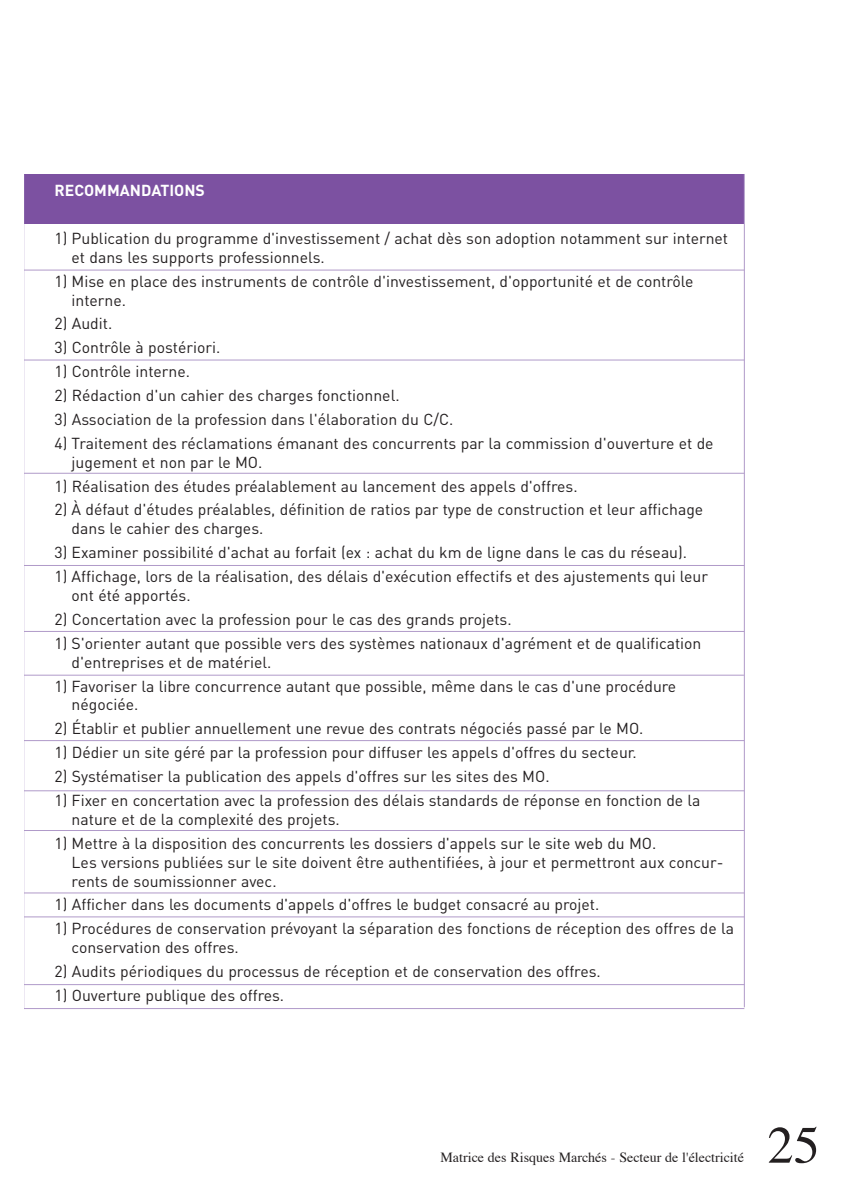
<style>
.page{position:relative;width:844px;height:1191px;background:#fff}
.page>*{position:absolute;margin:0;border:0;box-sizing:border-box;transform-origin:0 0}
.t1{font:52.5px "Times";color:#231f20}
.t2{font:15.75px/18.9px "DIN";color:#231f20}
.t3{font:700 15.75px "DIN";color:#fff}
.t4{font:14px "Times";color:#231f20}
</style>
<div class="page">
<div style="left:0;top:174px;width:743px;height:49px;background:#7c51a1"></div>
<hr style="left:0;top:270px;width:744px;height:1px;background:#b09ac9">
<hr style="left:0;top:359px;width:744px;height:1px;background:#b09ac9">
<hr style="left:0;top:473px;width:744px;height:1px;background:#b09ac9">
<hr style="left:0;top:565px;width:744px;height:1px;background:#b09ac9">
<hr style="left:0;top:631px;width:744px;height:1px;background:#b09ac9">
<hr style="left:0;top:674px;width:743px;height:1px;background:#b09ac9">
<hr style="left:0;top:740px;width:744px;height:1px;background:#b09ac9">
<hr style="left:0;top:790px;width:744px;height:1px;background:#b09ac9">
<hr style="left:0;top:830px;width:744px;height:1px;background:#b09ac9">
<hr style="left:0;top:892px;width:744px;height:1px;background:#b09ac9">
<hr style="left:0;top:916px;width:744px;height:1px;background:#b09ac9">
<hr style="left:0;top:984px;width:744px;height:1px;background:#b09ac9">
<hr style="left:0;top:1008px;width:744px;height:1px;background:#b09ac9">
<hr style="left:23px;top:174px;width:1px;height:835px;background:#b09ac9">
<hr style="left:743px;top:174px;width:1px;height:833px;background:#b09ac9">
<div style="left:0;top:152px;width:23px;height:898px;background:#fff"></div>
<p class="t3" style="left:55px;top:185px;width:152px">RECOMMANDATIONS</p>
<p class="t2" style="left:72px;top:231px;width:658px;text-indent:-17px">1) Publication du programme d'investissement / achat dès son adoption notamment sur internet et dans les supports professionnels.</p>
<p class="t2" style="left:72px;top:273px;width:623px;text-indent:-17px">1) Mise en place des instruments de contrôle d'investissement, d'opportunité et de contrôle interne.</p>
<p class="t2" style="left:55px;top:316px;width:59px">2) Audit.</p>
<p class="t2" style="left:55px;top:340px;width:167px">3) Contrôle à postériori.</p>
<p class="t2" style="left:55px;top:364px;width:137px">1) Contrôle interne.</p>
<p class="t2" style="left:55px;top:388px;width:346px">2) Rédaction d'un cahier des charges fonctionnel.</p>
<p class="t2" style="left:55px;top:412px;width:400px">3) Association de la profession dans l'élaboration du C/C.</p>
<p class="t2" style="left:72px;top:435px;width:643px;text-indent:-17px">4) Traitement des réclamations émanant des concurrents par la commission d'ouverture et de jugement et non par le MO.</p>
<p class="t2" style="left:55px;top:478px;width:524px">1) Réalisation des études préalablement au lancement des appels d'offres.</p>
<p class="t2" style="left:72px;top:502px;width:633px;text-indent:-17px">2) À défaut d'études préalables, définition de ratios par type de construction et leur affichage dans le cahier des charges.</p>
<p class="t2" style="left:55px;top:545px;width:634px">3) Examiner possibilité d'achat au forfait (ex : achat du km de ligne dans le cas du réseau).</p>
<p class="t2" style="left:72px;top:569px;width:637px;text-indent:-17px">1) Affichage, lors de la réalisation, des délais d'exécution effectifs et des ajustements qui leur ont été apportés.</p>
<p class="t2" style="left:55px;top:611px;width:458px">2) Concertation avec la profession pour le cas des grands projets.</p>
<p class="t2" style="left:72px;top:635px;width:631px;text-indent:-17px">1) S'orienter autant que possible vers des systèmes nationaux d'agrément et de qualification d'entreprises et de matériel.</p>
<p class="t2" style="left:72px;top:678px;width:606px;text-indent:-17px">1) Favoriser la libre concurrence autant que possible, même dans le cas d'une procédure négociée.</p>
<p class="t2" style="left:55px;top:721px;width:590px">2) Établir et publier annuellement une revue des contrats négociés passé par le MO.</p>
<p class="t2" style="left:55px;top:745px;width:583px">1) Dédier un site géré par la profession pour diffuser les appels d'offres du secteur.</p>
<p class="t2" style="left:55px;top:769px;width:496px">2) Systématiser la publication des appels d'offres sur les sites des MO.</p>
<p class="t2" style="left:72px;top:792px;width:630px;text-indent:-17px">1) Fixer en concertation avec la profession des délais standards de réponse en fonction de la nature et de la complexité des projets.</p>
<p class="t2" style="left:72px;top:835px;width:653px;text-indent:-17px">1) Mettre à la disposition des concurrents les dossiers d'appels sur le site web du MO.<br>Les versions publiées sur le site doivent être authentifiées, à jour et permettront aux concur&shy;rents de soumissionner avec.</p>
<p class="t2" style="left:55px;top:897px;width:546px">1) Afficher dans les documents d'appels d'offres le budget consacré au projet.</p>
<p class="t2" style="left:72px;top:921px;width:663px;text-indent:-17px">1) Procédures de conservation prévoyant la séparation des fonctions de réception des offres de la conservation des offres.</p>
<p class="t2" style="left:55px;top:963px;width:547px">2) Audits périodiques du processus de réception et de conservation des offres.</p>
<p class="t2" style="left:55px;top:987px;width:231px">1) Ouverture publique des offres.</p>
<p class="t4" style="left:440px;top:1151px;width:305px">Matrice des Risques Marchés - Secteur de l'électricité</p>
<h1 class="t1" style="left:767px;top:1123px;width:54px">25</h1>
</div>
